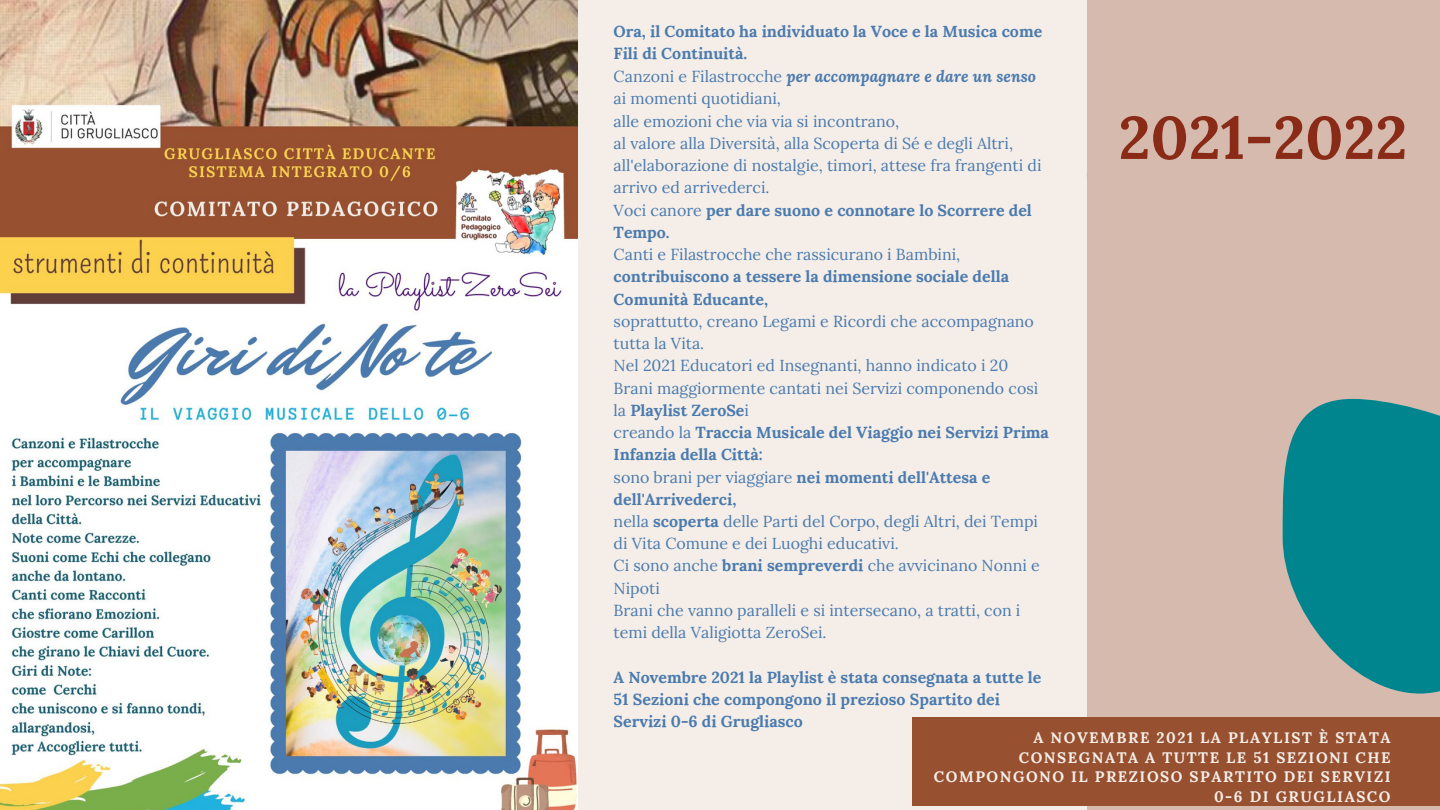
<style>
.page{position:relative;width:1440px;height:810px;background:#d6baae}
.page>*{position:absolute;margin:0;border:0;box-sizing:border-box;transform-origin:0 0}
.t1{font:700 60px "Lora";color:#892b16}
.t2{font:16px/22.2px "Lora";color:#4a7aae}
.t3{font:700 16px/22.2px "Lora";color:#4a7aae}
.t4{font:italic 700 16px "Lora";color:#4a7aae}
.t5{font:700 15.2px/19.5px "Lora";letter-spacing:.1em;color:#f5eee8;text-align:right}
.s1{font-weight:400;font-style:normal}
.s2{font-weight:400}
.s3{font-weight:700}
</style>
<div class="page">
<img style="left:0;top:0;width:578px;height:810px">
<div style="left:578px;top:0;width:508px;height:810px;background:#f5eee8"></div>
<div style="left:912px;top:717px;width:528px;height:89px;background:#975030"></div>
<svg style="left:1282px;top:399px;width:158px;height:295px"></svg>
<p class="t3" style="left:614px;top:20px;width:430px">Ora, il Comitato ha individuato la Voce e la Musica come<br>Fili di Continuità.</p>
<p class="t4" style="left:614px;top:66px;width:424px"><span class="s1">Canzoni e Filastrocche</span> per accompagnare e dare un senso</p>
<p class="t2" style="left:614px;top:88px;width:169px">ai momenti quotidiani,</p>
<p class="t2" style="left:614px;top:110px;width:287px">alle emozioni che via via si incontrano,</p>
<p class="t2" style="left:614px;top:132px;width:401px">al valore alla Diversità, alla Scoperta di Sé e degli Altri,</p>
<p class="t2" style="left:614px;top:154px;width:429px">all'elaborazione di nostalgie, timori, attese fra frangenti di arrivo ed arrivederci.</p>
<p class="t3" style="left:614px;top:199px;width:420px"><span class="s2">Voci canore</span> per dare suono e connotare lo Scorrere del<br>Tempo.</p>
<p class="t2" style="left:614px;top:243px;width:348px">Canti e Filastrocche che rassicurano i Bambini,</p>
<p class="t3" style="left:614px;top:265px;width:397px">contribuiscono a tessere la dimensione sociale della<br>Comunità Educante,</p>
<p class="t2" style="left:614px;top:310px;width:422px">soprattutto, creano Legami e Ricordi che accompagnano tutta la Vita.</p>
<p class="t2" style="left:614px;top:354px;width:426px">Nel 2021 Educatori ed Insegnanti, hanno indicato i 20<br>Brani maggiormente cantati nei Servizi componendo così la <span class="s3">Playlist ZeroSe</span>i</p>
<p class="t3" style="left:614px;top:421px;width:437px"><span class="s2">creando la</span> Traccia Musicale del Viaggio nei Servizi Prima<br>Infanzia della Città:</p>
<p class="t3" style="left:614px;top:466px;width:378px"><span class="s2">sono brani per viaggiare</span> nei momenti dell'Attesa e dell'Arrivederci,</p>
<p class="t2" style="left:614px;top:510px;width:426px">nella <span class="s3">scoperta</span> delle Parti del Corpo, degli Altri, dei Tempi di Vita Comune e dei Luoghi educativi.</p>
<p class="t2" style="left:614px;top:554px;width:428px">Ci sono anche <span class="s3">brani sempreverdi</span> che avvicinano Nonni e<br>Nipoti</p>
<p class="t2" style="left:614px;top:599px;width:408px">Brani che vanno paralleli e si intersecano, a tratti, con i temi della Valigiotta ZeroSei.</p>
<p class="t3" style="left:614px;top:666px;width:429px">A Novembre 2021 la Playlist è stata consegnata a tutte le<br>51 Sezioni che compongono il prezioso Spartito dei<br>Servizi 0-6 di Grugliasco</p>
<p class="t5" style="left:934px;top:728px;width:458px">A NOVEMBRE 2021 LA PLAYLIST È STATA CONSEGNATA A TUTTE LE 51 SEZIONI CHE COMPONGONO IL PREZIOSO SPARTITO DEI SERVIZI 0-6 DI GRUGLIASCO</p>
<p class="t1" style="left:1119px;top:99px;width:290px">2021-2022</p>
</div>
